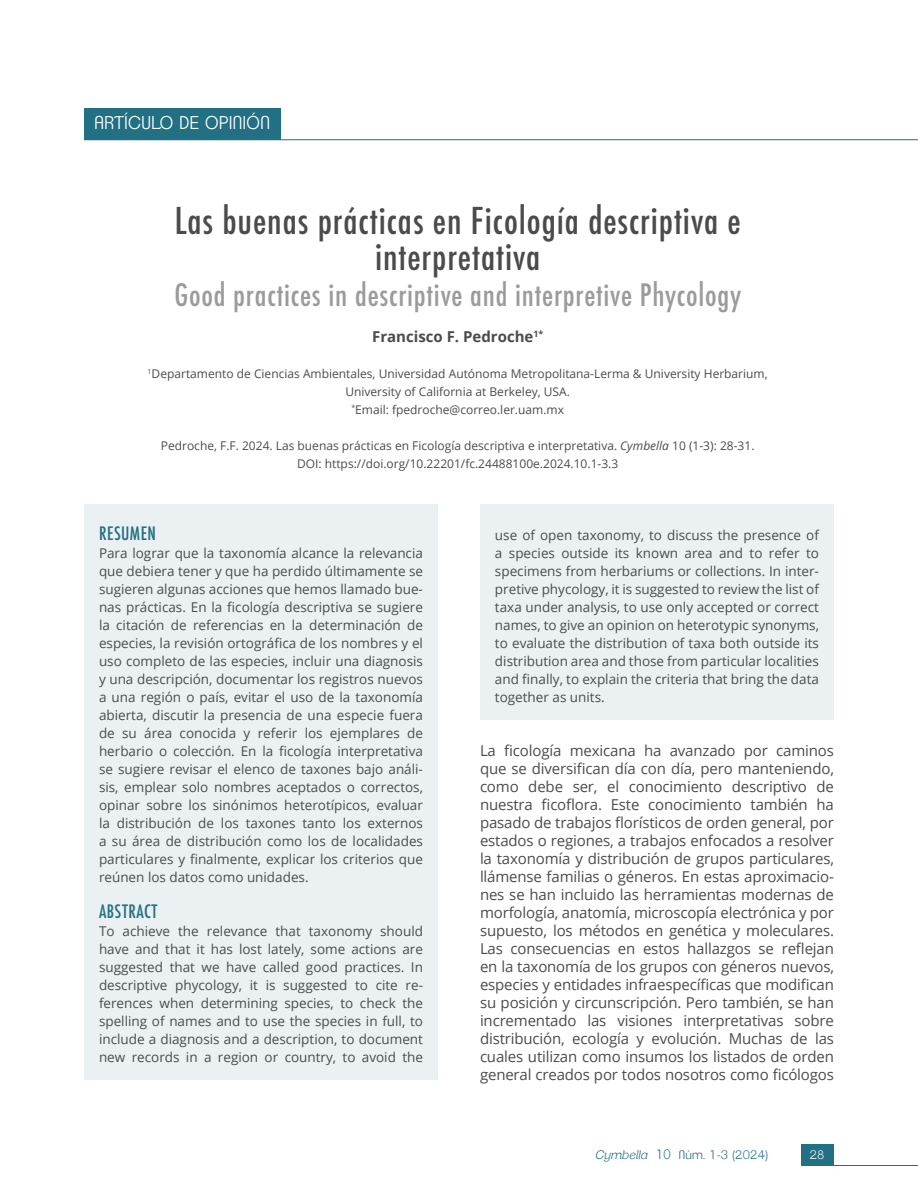
<style>
.page{position:relative;width:918px;height:1188px;background:#fff}
.page>*{position:absolute;margin:0;border:0;box-sizing:border-box;transform-origin:0 0}
.t1{font:500 condensed 36px/36px "Futura";letter-spacing:.025em;color:#4b4b4b;text-align:center}
.t2{font:500 condensed 30px "Futura";letter-spacing:.025em;color:#9b9b9b}
.t3{font:300 18px "Clemente P Dae";letter-spacing:.025em;color:#fff}
.t4{font:500 condensed 18px "Futura";letter-spacing:.025em;color:#227084}
.t5{font:15px/18px "Open Sans";letter-spacing:-.01em;color:#4b4b4b;text-align:justify}
.t6{font:700 15px "Open Sans";color:#4b4b4b}
.t7{font:13.5px/18px "Open Sans";color:#4b4b4b;text-align:justify}
.t8{font:12px/18px "Open Sans";color:#4b4b4b;text-align:center}
.t9{font:300 12px "Clemente P Dae";letter-spacing:.025em;color:#227084}
.t10{font:300 12px "Clemente P Dae";color:#fff}
.s1{font-style:italic}
.s2{font-family:"Clemente P Daf";font-style:italic}
.s3{font-size:13.2px}
</style>
<div class="page">
<div style="left:84px;top:108px;width:196px;height:32px;background:#227084"></div>
<hr style="left:84px;top:139px;width:834px;height:1px;background:#227084">
<div style="left:801px;top:1144px;width:33px;height:22px;background:#227084"></div>
<hr style="left:801px;top:1165px;width:117px;height:1px;background:#227084">
<div style="left:84px;top:504px;width:354px;height:576px;background:#ebf1f3"></div>
<div style="left:480px;top:504px;width:354px;height:216px;background:#ebf1f3"></div>
<h3 class="t3" style="left:94px;top:113px;width:177px">ARTÍCULO DE OPINIÓN</h3>
<h1 class="t1" style="left:175px;top:203px;width:568px">Las buenas prácticas en Ficología descriptiva e interpretativa</h1>
<h2 class="t2" style="left:174px;top:276px;width:568px">Good practices in descriptive and interpretive Phycology</h2>
<p class="t6" style="left:372px;top:326px;width:173px">Francisco F. Pedroche<sup>1*</sup></p>
<p class="t8" style="left:148px;top:364px;width:622px"><sup>1</sup>Departamento de Ciencias Ambientales, Universidad Autónoma Metropolitana-Lerma &amp; University Herbarium,<br>University of California at Berkeley, USA.<br><sup>*</sup>Email: fpedroche@correo.ler.uam.mx</p>
<p class="t8" style="left:161px;top:436px;width:595px">Pedroche, F.F. 2024. Las buenas prácticas en Ficología descriptiva e interpretativa. <span class="s1">Cymbella</span> 10 (1-3): 28-31.<br>DOI: https://doi.org/10.22201/fc.24488100e.2024.10.1-3.3</p>
<h3 class="t4" style="left:99px;top:522px;width:59px">RESUMEN</h3>
<p class="t7" style="left:99px;top:544px;width:326px">Para lograr que la taxonomía alcance la relevancia que debiera tener y que ha perdido últimamente se sugieren algunas acciones que hemos llamado bue&shy;nas prácticas. En la ficología descriptiva se sugiere la citación de referencias en la determinación de especies, la revisión ortográfica de los nombres y el uso completo de las especies, incluir una diagnosis y una descripción, documentar los registros nuevos a una región o país, evitar el uso de la taxonomía abierta, discutir la presencia de una especie fuera de su área conocida y referir los ejemplares de herbario o colección. En la ficología interpretativa se sugiere revisar el elenco de taxones bajo análi&shy;sis, emplear solo nombres aceptados o correctos, opinar sobre los sinónimos heterotípicos, evaluar la distribución de los taxones tanto los externos a su área de distribución como los de localidades particulares y finalmente, explicar los criterios que reúnen los datos como unidades.</p>
<h3 class="t4" style="left:99px;top:900px;width:60px">ABSTRACT</h3>
<p class="t7" style="left:99px;top:922px;width:326px">To achieve the relevance that taxonomy should have and that it has lost lately, some actions are suggested that we have called good practices. In descriptive phycology, it is suggested to cite re&shy;ferences when determining species, to check the spelling of names and to use the species in full, to include a diagnosis and a description, to document new records in a region or country, to avoid the</p>
<p class="t7" style="left:495px;top:526px;width:326px">use of open taxonomy, to discuss the presence of a species outside its known area and to refer to specimens from herbariums or collections. In inter&shy;pretive phycology, it is suggested to review the list of taxa under analysis, to use only accepted or correct names, to give an opinion on heterotypic synonyms, to evaluate the distribution of taxa both outside its distribution area and those from particular localities and finally, to explain the criteria that bring the data together as units.</p>
<p class="t5" style="left:480px;top:741px;width:356px">La ficología mexicana ha avanzado por caminos que se diversifican día con día, pero manteniendo, como debe ser, el conocimiento descriptivo de nuestra ficoflora. Este conocimiento también ha pasado de trabajos florísticos de orden general, por estados o regiones, a trabajos enfocados a resolver la taxonomía y distribución de grupos particulares, llámense familias o géneros. En estas aproximacio&shy;nes se han incluido las herramientas modernas de morfología, anatomía, microscopía electrónica y por supuesto, los métodos en genética y moleculares.<br>Las consecuencias en estos hallazgos se reflejan en la taxonomía de los grupos con géneros nuevos, especies y entidades infraespecíficas que modifican su posición y circunscripción. Pero también, se han incrementado las visiones interpretativas sobre distribución, ecología y evolución. Muchas de las cuales utilizan como insumos los listados de orden general creados por todos nosotros como ficólogos</p>
<p class="t9" style="left:596px;top:1148px;width:174px"><span class="s2">Cymbella</span> <span class="s3">10</span> Núm. 1-3 (2024)</p>
<p class="t10" style="left:810px;top:1148px;width:16px">28</p>
</div>
